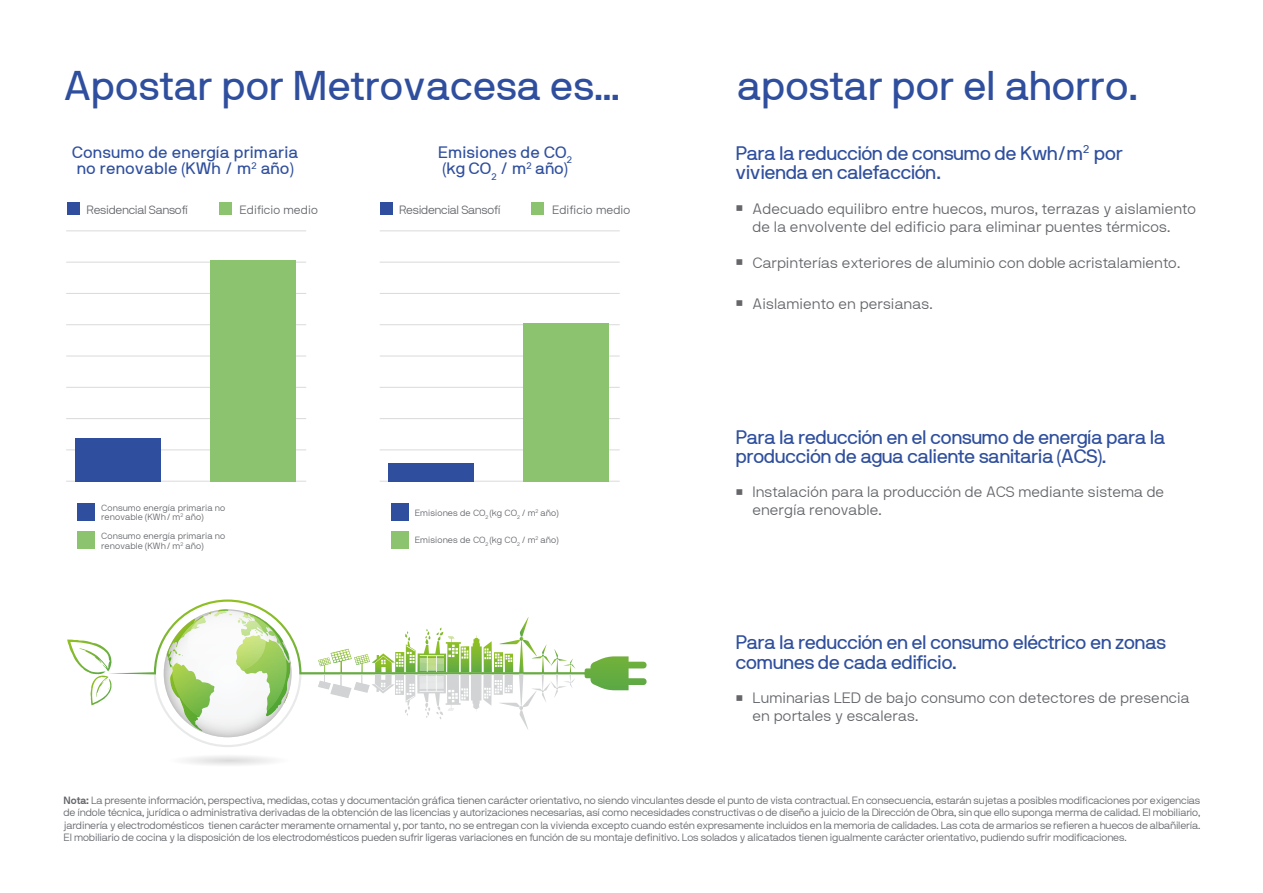
<style>
.page{position:relative;width:1263px;height:893px;background:#fff}
.page>*{position:absolute;margin:0;border:0;box-sizing:border-box;transform-origin:0 0}
.t1{font:41.4px "NB International Regular Webfont";letter-spacing:-.01em;color:#2f4f9e}
.t2{font:36px "NB International Light Webfont";color:#65656a}
.t3{font:19.5px/19.5px "NB International Regular Webfont";letter-spacing:-.03em;color:#2f4f9e}
.t4{font:16.5px/16.5px "NB International Regular Webfont";letter-spacing:.005em;color:#2f4f9e}
.t5{font:15px/18px "NB International Light Webfont";color:#63656a}
.t6{font:12px "NB International Light Webfont";letter-spacing:-.035em;color:#63656a}
.t7{font:12px "NB International Light Webfont";color:#63656a}
.t8{font:10.5px/12.6px "NB International Light Webfont";letter-spacing:-.025em;color:#63656a;text-align:justify}
.t9{font:9px/9.8px "NB International Light Webfont";color:#63656a}
.s1{font-family:"NB International Bold Webfont"}
</style>
<div class="page">
<div style="left:77px;top:504px;width:18px;height:17px;background:#2f4f9e"></div>
<div style="left:77px;top:531px;width:18px;height:17px;background:#8cc36e"></div>
<div style="left:391px;top:504px;width:17px;height:17px;background:#2f4f9e"></div>
<div style="left:391px;top:531px;width:17px;height:17px;background:#8cc36e"></div>
<svg style="left:156px;top:690px;width:473px;height:57px"></svg>
<svg style="left:112px;top:599px;width:534px;height:91px"></svg>
<svg style="left:67px;top:640px;width:45px;height:65px"></svg>
<svg style="left:318px;top:617px;width:257px;height:113px"></svg>
<svg style="left:186px;top:756px;width:87px;height:9px"></svg>
<hr style="left:66px;top:230px;width:240px;height:1px;background:#dadada">
<hr style="left:66px;top:262px;width:240px;height:1px;background:#dadada">
<hr style="left:66px;top:293px;width:240px;height:1px;background:#dadada">
<hr style="left:66px;top:324px;width:240px;height:1px;background:#dadada">
<hr style="left:66px;top:356px;width:240px;height:1px;background:#dadada">
<hr style="left:66px;top:387px;width:240px;height:1px;background:#dadada">
<hr style="left:66px;top:418px;width:240px;height:1px;background:#dadada">
<hr style="left:66px;top:449px;width:240px;height:1px;background:#dadada">
<hr style="left:66px;top:481px;width:240px;height:1px;background:#dadada">
<div style="left:210px;top:261px;width:85px;height:221px;background:#8cc36e"></div>
<div style="left:75px;top:438px;width:85px;height:44px;background:#2f4f9e"></div>
<hr style="left:380px;top:230px;width:240px;height:1px;background:#dadada">
<hr style="left:380px;top:262px;width:240px;height:1px;background:#dadada">
<hr style="left:380px;top:293px;width:240px;height:1px;background:#dadada">
<hr style="left:380px;top:324px;width:240px;height:1px;background:#dadada">
<hr style="left:380px;top:356px;width:240px;height:1px;background:#dadada">
<hr style="left:380px;top:387px;width:240px;height:1px;background:#dadada">
<hr style="left:380px;top:418px;width:240px;height:1px;background:#dadada">
<hr style="left:380px;top:449px;width:240px;height:1px;background:#dadada">
<hr style="left:380px;top:481px;width:240px;height:1px;background:#dadada">
<div style="left:524px;top:323px;width:85px;height:159px;background:#8cc36e"></div>
<div style="left:389px;top:463px;width:85px;height:19px;background:#2f4f9e"></div>
<div style="left:67px;top:202px;width:13px;height:13px;background:#2f4f9e"></div>
<div style="left:219px;top:202px;width:13px;height:13px;background:#8cc36e"></div>
<div style="left:380px;top:202px;width:13px;height:13px;background:#2f4f9e"></div>
<div style="left:531px;top:202px;width:13px;height:13px;background:#8cc36e"></div>
<h1 class="t1" style="left:63px;top:62px;width:559px">Apostar por Metrovacesa es…</h1>
<h1 class="t1" style="left:737px;top:62px;width:403px">apostar por el ahorro.</h1>
<h3 class="t4" style="left:72px;top:144px;width:228px">Consumo de energía primaria no renovable (KWh / m<sup>2</sup> año)</h3>
<h3 class="t4" style="left:438px;top:144px;width:136px">Emisiones de CO<sub>2 </sub>(kg CO<sub>2</sub> / m<sup>2</sup> año)</h3>
<p class="t6" style="left:87px;top:203px;width:103px">Residencial Sansofí</p>
<p class="t7" style="left:240px;top:203px;width:80px">Edificio medio</p>
<p class="t6" style="left:399px;top:203px;width:103px">Residencial Sansofí</p>
<p class="t7" style="left:552px;top:203px;width:80px">Edificio medio</p>
<p class="t9" style="left:101px;top:503px;width:126px">Consumo energía primaria no renovable (KWh/ m<sup>2</sup> año)</p>
<p class="t9" style="left:101px;top:531px;width:126px">Consumo energía primaria no renovable (KWh/ m<sup>2</sup> año)</p>
<p class="t9" style="left:415px;top:535px;width:145px">Emisiones de CO<sub>2</sub> (kg CO<sub>2</sub> / m<sup>2</sup> año)</p>
<p class="t9" style="left:415px;top:508px;width:145px">Emisiones de CO<sub>2</sub> (kg CO<sub>2</sub> / m<sup>2</sup> año)</p>
<h3 class="t3" style="left:735px;top:143px;width:389px">Para la reducción de consumo de Kwh/m<sup>2</sup> por vivienda en calefacción.</h3>
<h2 class="t2" style="left:736px;top:189px;width:9px">·</h2>
<h3 class="t5" style="left:752px;top:200px;width:445px">Adecuado equilibro entre huecos, muros, terrazas y aislamiento de la envolvente del edificio para eliminar puentes térmicos.</h3>
<h2 class="t2" style="left:736px;top:243px;width:9px">·</h2>
<h3 class="t5" style="left:752px;top:254px;width:429px">Carpinterías exteriores de aluminio con doble acristalamiento.</h3>
<h2 class="t2" style="left:736px;top:283px;width:9px">·</h2>
<h3 class="t5" style="left:752px;top:294px;width:182px">Aislamiento en persianas.</h3>
<h3 class="t3" style="left:735px;top:427px;width:432px">Para la reducción en el consumo de energía para la producción de agua caliente sanitaria (ACS).</h3>
<h2 class="t2" style="left:736px;top:473px;width:9px">·</h2>
<h3 class="t5" style="left:752px;top:483px;width:413px">Instalación para la producción de ACS mediante sistema de energía renovable.</h3>
<h3 class="t3" style="left:735px;top:632px;width:432px">Para la reducción en el consumo eléctrico en zonas comunes de cada edificio.</h3>
<h2 class="t2" style="left:736px;top:678px;width:9px">·</h2>
<h3 class="t5" style="left:752px;top:689px;width:439px">Luminarias LED de bajo consumo con detectores de presencia en portales y escaleras.</h3>
<p class="t8" style="left:64px;top:794px;width:1138px"><span class="s1">Nota:</span> La presente información, perspectiva, medidas, cotas y documentación gráfica tienen carácter orientativo, no siendo vinculantes desde el punto de vista contractual. En consecuencia, estarán sujetas a posibles modificaciones por exigencias de índole técnica, jurídica o administrativa derivadas de la obtención de las licencias y autorizaciones necesarias, así como necesidades constructivas o de diseño a juicio de la Dirección de Obra, sin que ello suponga merma de calidad. El mobiliario, jardinería y electrodomésticos tienen carácter meramente ornamental y, por tanto, no se entregan con la vivienda excepto cuando estén expresamente incluidos en la memoria de calidades. Las cota de armarios se refieren a huecos de albañilería.<br>El mobiliario de cocina y la disposición de los electrodomésticos pueden sufrir ligeras variaciones en función de su montaje definitivo. Los solados y alicatados tienen igualmente carácter orientativo, pudiendo sufrir modificaciones.</p>
</div>
